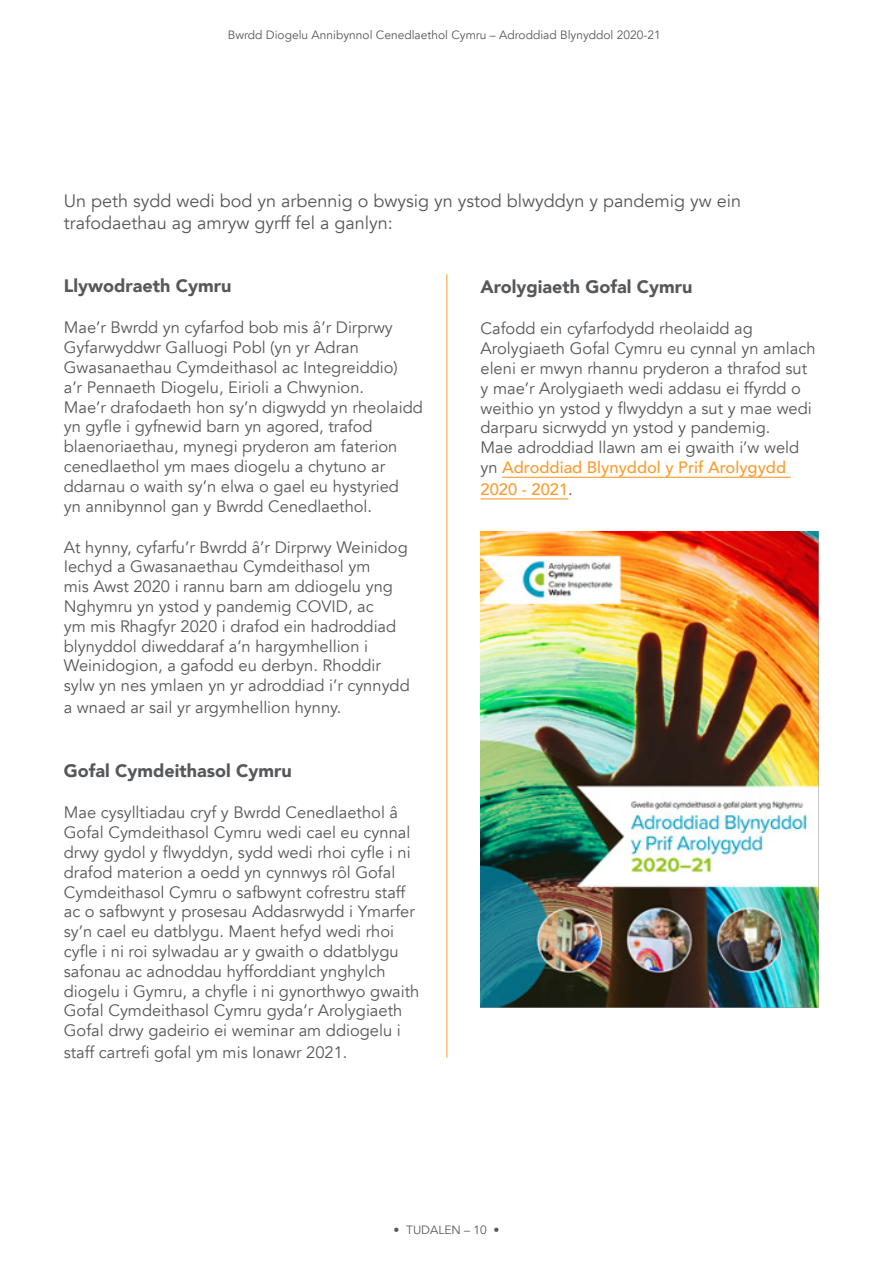
<style>
.page{position:relative;width:893px;height:1263px;background:#fff}
.page>*{position:absolute;margin:0;border:0;box-sizing:border-box;transform-origin:0 0}
.t1{font:18px/21.6px "Avenir";color:#57585a}
.t2{font:900 18px "Avenir";color:#57585a}
.t3{font:16.5px/19.8px "Avenir";color:#57585a}
.t4{font:500 16.5px "Avenir";color:#f89c2d}
.t5{font:12px "Avenir";color:#57585a}
.s1{font-weight:500;color:#f89c2d}
.s2{font-weight:400;color:#57585a}
</style>
<div class="page">
<hr style="left:446px;top:274px;width:1px;height:784px;background:#f89c2d">
<hr style="left:502px;top:477px;width:289px;height:1px;background:#f89c2d">
<hr style="left:480px;top:498px;width:88px;height:1px;background:#f89c2d">
<img style="left:480px;top:531px;width:339px;height:477px">
<p class="t5" style="left:228px;top:27px;width:434px">Bwrdd Diogelu Annibynnol Cenedlaethol Cymru – Adroddiad Blynyddol 2020-21</p>
<p class="t1" style="left:64px;top:191px;width:679px">Un peth sydd wedi bod yn arbennig o bwysig yn ystod blwyddyn y pandemig yw ein trafodaethau ag amryw gyrff fel a ganlyn:</p>
<p class="t2" style="left:64px;top:271px;width:169px">Llywodraeth Cymru</p>
<p class="t3" style="left:64px;top:318px;width:361px">Mae’r Bwrdd yn cyfarfod bob mis â’r Dirprwy Gyfarwyddwr Galluogi Pobl (yn yr Adran Gwasanaethau Cymdeithasol ac Integreiddio)<br>a’r Pennaeth Diogelu, Eirioli a Chwynion.<br>Mae’r drafodaeth hon sy’n digwydd yn rheolaidd yn gyfle i gyfnewid barn yn agored, trafod blaenoriaethau, mynegi pryderon am faterion cenedlaethol ym maes diogelu a chytuno ar ddarnau o waith sy’n elwa o gael eu hystyried<br>yn annibynnol gan y Bwrdd Cenedlaethol.</p>
<p class="t3" style="left:64px;top:537px;width:347px">At hynny, cyfarfu’r Bwrdd â’r Dirprwy Weinidog Iechyd a Gwasanaethau Cymdeithasol ym<br>mis Awst 2020 i rannu barn am ddiogelu yng Nghymru yn ystod y pandemig COVID, ac<br>ym mis Rhagfyr 2020 i drafod ein hadroddiad blynyddol diweddaraf a’n hargymhellion i Weinidogion, a gafodd eu derbyn. Rhoddir sylw yn nes ymlaen yn yr adroddiad i’r cynnydd</p>
<p class="t3" style="left:64px;top:697px;width:279px">a wnaed ar sail yr argymhellion hynny.</p>
<p class="t2" style="left:64px;top:756px;width:229px">Gofal Cymdeithasol Cymru</p>
<p class="t3" style="left:64px;top:803px;width:357px">Mae cysylltiadau cryf y Bwrdd Cenedlaethol â Gofal Cymdeithasol Cymru wedi cael eu cynnal drwy gydol y flwyddyn, sydd wedi rhoi cyfle i ni drafod materion a oedd yn cynnwys rôl Gofal Cymdeithasol Cymru o safbwynt cofrestru staff ac o safbwynt y prosesau Addasrwydd i Ymarfer sy’n cael eu datblygu. Maent hefyd wedi rhoi cyfle i ni roi sylwadau ar y gwaith o ddatblygu safonau ac adnoddau hyfforddiant ynghylch diogelu i Gymru, a chyfle i ni gynorthwyo gwaith Gofal Cymdeithasol Cymru gyda’r Arolygiaeth Gofal drwy gadeirio ei weminar am ddiogelu i</p>
<p class="t3" style="left:64px;top:1042px;width:285px">staff cartrefi gofal ym mis Ionawr 2021.</p>
<p class="t2" style="left:480px;top:272px;width:213px">Arolygiaeth Gofal Cymru</p>
<p class="t3" style="left:480px;top:319px;width:336px">Cafodd ein cyfarfodydd rheolaidd ag Arolygiaeth Gofal Cymru eu cynnal yn amlach eleni er mwyn rhannu pryderon a thrafod sut y mae’r Arolygiaeth wedi addasu ei ffyrdd o weithio yn ystod y flwyddyn a sut y mae wedi darparu sicrwydd yn ystod y pandemig.<br>Mae adroddiad llawn am ei gwaith i’w weld yn <span class="s1">Adroddiad Blynyddol y Prif Arolygydd</span></p>
<p class="t4" style="left:480px;top:475px;width:94px">2020 - 2021<span class="s2">.</span></p>
<p class="t5" style="left:393px;top:1222px;width:108px">• TUDALEN – 10 •</p>
</div>
